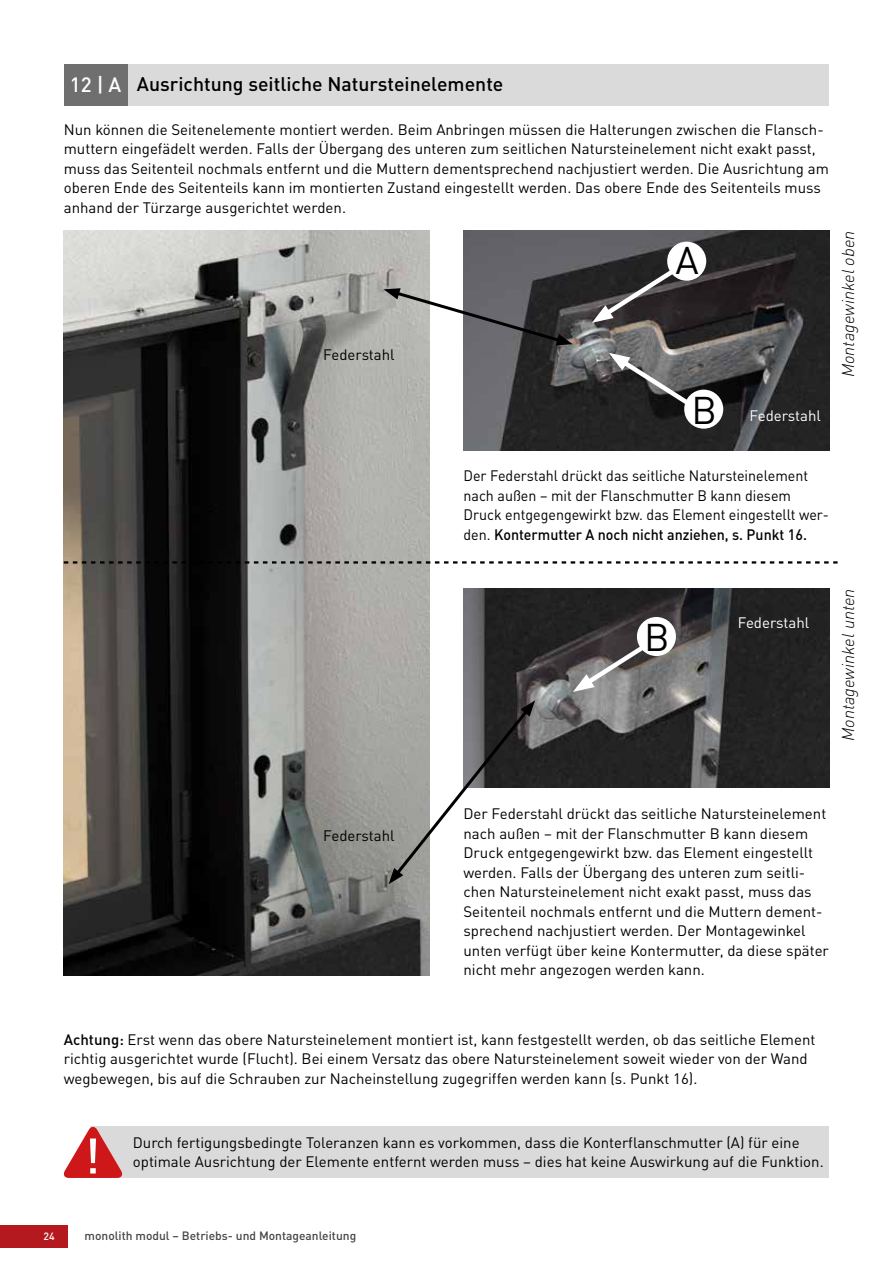
<style>
.page{position:relative;width:893px;height:1263px;background:#fff}
.page>*{position:absolute;margin:0;border:0;box-sizing:border-box;transform-origin:0 0}
.t1{font:38.1px "DINOT";color:#000}
.t2{font:500 19.5px "DINOT";color:#000}
.t3{font:italic 300 17.1px "DINOT";color:#000}
.t4{font:15px/19.5px "DINOT";color:#000}
.t5{font:15px/19.5px "DINOT";color:#000;scale:.95 1}
.t6{font:15px "DINOT";color:#fff}
.t7{font:500 12px "DINOT";color:#464646}
.t8{font:500 10.5px "DINOT";color:#fff}
.s1{font-size:20.55px;color:#fff}
.s2{font-weight:500}
</style>
<div class="page">
<div style="left:0;top:1226px;width:68px;height:22px;background:#b41920"></div>
<div style="left:90px;top:1126px;width:739px;height:52px;background:#dadada"></div>
<img style="left:463px;top:231px;width:366px;height:219px">
<svg style="left:592px;top:260px;width:95px;height:63px;background:#413e3f"></svg>
<svg style="left:609px;top:353px;width:95px;height:62px;background:#555455"></svg>
<div style="left:667px;top:242px;width:39px;height:39px;background:#fff;border-radius:50%"></div>
<div style="left:684px;top:390px;width:39px;height:39px;background:#fff;border-radius:50%"></div>
<svg style="left:63px;top:1127px;width:60px;height:51px"></svg>
<div style="left:114px;top:64px;width:715px;height:41px;background:#dadada"></div>
<div style="left:64px;top:64px;width:64px;height:41px;background:#706f6f"></div>
<img style="left:64px;top:231px;width:365px;height:744px">
<img style="left:463px;top:588px;width:366px;height:199px">
<svg style="left:384px;top:288px;width:189px;height:57px"></svg>
<svg style="left:389px;top:700px;width:146px;height:184px"></svg>
<svg style="left:64px;top:561px;width:774px;height:3px"></svg>
<svg style="left:573px;top:629px;width:95px;height:63px;background:#6d6a6b"></svg>
<div style="left:637px;top:617px;width:39px;height:39px;background:#fff;border-radius:50%"></div>
<h2 class="t2" style="left:70px;top:72px;width:435px"><span class="s1">12 | A</span> Ausrichtung seitliche Natursteinelemente</h2>
<p class="t4" style="left:64px;top:119px;width:767px">Nun können die Seitenelemente montiert werden. Beim Anbringen müssen die Halterungen zwischen die Flansch&shy;muttern eingefädelt werden. Falls der Übergang des unteren zum seitlichen Natursteinelement nicht exakt passt, muss das Seitenteil nochmals entfernt und die Muttern dementsprechend nachjustiert werden. Die Ausrichtung am oberen Ende des Seitenteils kann im montierten Zustand eingestellt werden. Das obere Ende des Seitenteils muss anhand der Türzarge ausgerichtet werden.</p>
<p class="t4" style="left:323px;top:344px;width:73px">Federstahl</p>
<h1 class="t1" style="left:675px;top:236px;width:25px">A</h1>
<h1 class="t1" style="left:691px;top:386px;width:27px">B</h1>
<p class="t6" style="left:749px;top:406px;width:73px">Federstahl</p>
<p class="t3" style="left:838px;top:377px;width:148px;rotate:-90deg">Montagewinkel oben</p>
<p class="t5" style="left:463px;top:466px;width:386px">Der Federstahl drückt das seitliche Natursteinelement nach außen – mit der Flanschmutter B kann diesem Druck entgegengewirkt bzw. das Element eingestellt wer&shy;den. <span class="s2">Kontermutter A noch nicht anziehen, s. Punkt 16.</span></p>
<h1 class="t1" style="left:644px;top:613px;width:27px">B</h1>
<p class="t6" style="left:738px;top:613px;width:73px">Federstahl</p>
<p class="t3" style="left:838px;top:741px;width:154px;rotate:-90deg">Montagewinkel unten</p>
<p class="t4" style="left:323px;top:826px;width:73px">Federstahl</p>
<p class="t4" style="left:463px;top:804px;width:367px">Der Federstahl drückt das seitliche Natursteinelement nach außen – mit der Flanschmutter B kann diesem Druck entgegengewirkt bzw. das Element eingestellt werden. Falls der Übergang des unteren zum seitli&shy;chen Natursteinelement nicht exakt passt, muss das Seitenteil nochmals entfernt und die Muttern dement&shy;sprechend nachjustiert werden. Der Montagewinkel unten verfügt über keine Kontermutter, da diese später nicht mehr angezogen werden kann.</p>
<p class="t4" style="left:64px;top:1029px;width:753px"><span class="s2">Achtung:</span> Erst wenn das obere Natursteinelement montiert ist, kann festgestellt werden, ob das seitliche Element richtig ausgerichtet wurde (Flucht). Bei einem Versatz das obere Natursteinelement soweit wieder von der Wand wegbewegen, bis auf die Schrauben zur Nacheinstellung zugegriffen werden kann (s. Punkt 16).</p>
<p class="t4" style="left:133px;top:1132px;width:692px">Durch fertigungsbedingte Toleranzen kann es vorkommen, dass die Konterflanschmutter (A) für eine optimale Ausrichtung der Elemente entfernt werden muss – dies hat keine Auswirkung auf die Funktion.</p>
<p class="t8" style="left:44px;top:1229px;width:13px">24</p>
<p class="t7" style="left:85px;top:1228px;width:273px">monolith modul – Betriebs- und Montageanleitung</p>
</div>
